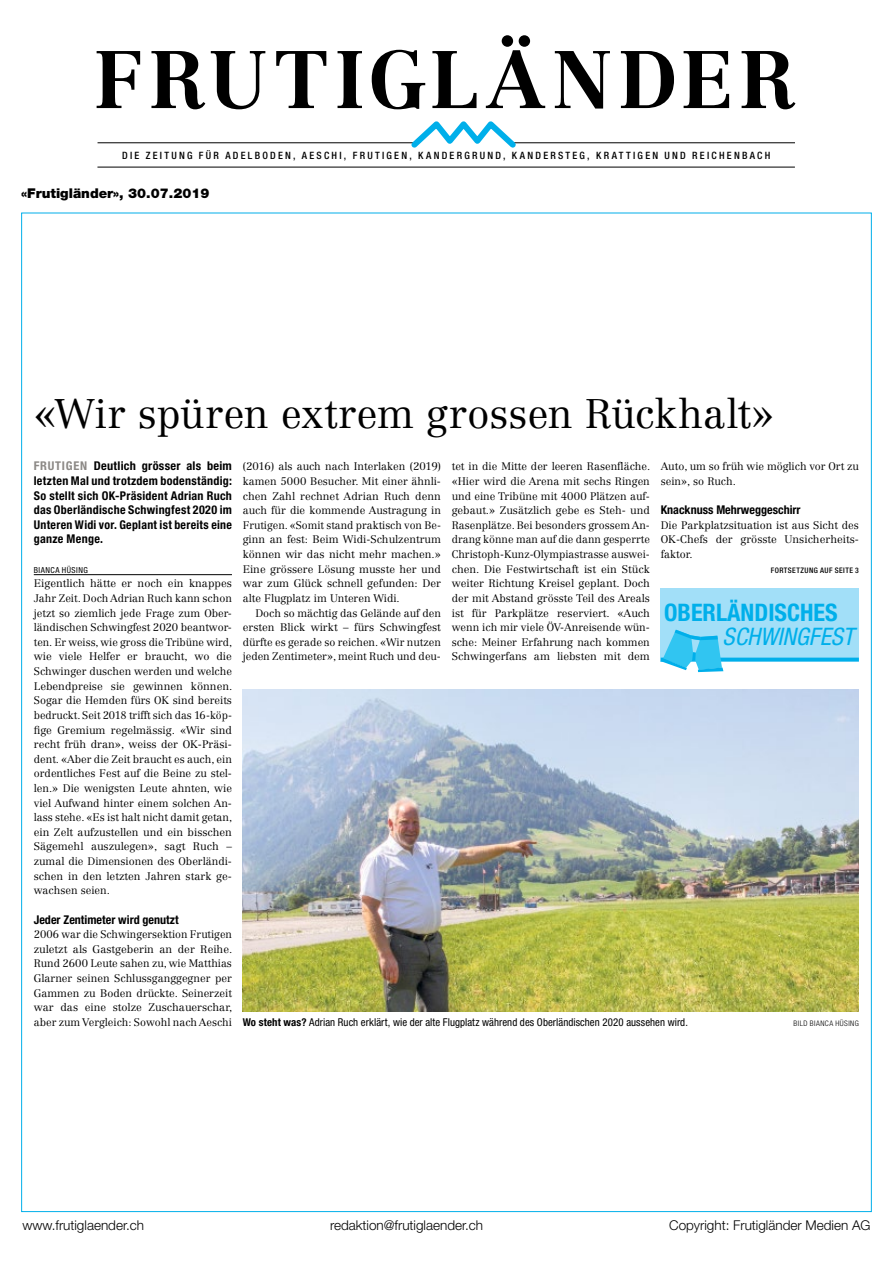
<style>
.page{position:relative;width:893px;height:1263px;background:#fff}
.page>*{position:absolute;margin:0;border:0;box-sizing:border-box;transform-origin:0 0}
.t1{font:700 80.1px "Centennial LT Std";letter-spacing:.08em;color:#000}
.t2{font:300 40.65px "Centennial LT Std";color:#000}
.t3{font:700 condensed 24.15px/23.7px "Helvetica Neue LT Std";color:#00afea}
.t4{font:300 13.5px "Helvetica Neue LT Std";color:#000}
.t5{font:900 13.5px "Helvetica Neue LT Std";color:#000}
.t6{font:700 condensed 12px/14.5px "Helvetica Neue LT Std";color:#000;text-align:justify}
.t7{font:300 10.8px/14.5px "Centennial LT Std";color:#000;text-align:justify}
.t8{font:condensed 10.8px "Helvetica Neue LT Std";letter-spacing:.005em;color:#000}
.t9{font:500 condensed 10.05px "Helvetica Neue LT Std";letter-spacing:.22em;color:#000}
.t10{font:condensed 8.25px "Helvetica Neue LT Std";letter-spacing:.06em;color:#000}
.t11{font:500 condensed 7.65px "Helvetica Neue LT Std";letter-spacing:.055em;color:#000}
.t12{font:300 condensed 7.65px "Helvetica Neue LT Std";letter-spacing:.065em;color:#000}
.s1{color:#8c8986}
.s2{font-weight:400;font-style:italic}
.s3{font-weight:700}
</style>
<div class="page">
<hr style="left:98px;top:142px;width:697px;height:1px;background:#000">
<hr style="left:97px;top:167px;width:698px;height:1px;background:#000">
<svg style="left:406px;top:121px;width:115px;height:27px"></svg>
<hr style="left:34px;top:574px;width:198px;height:1px;background:#000">
<div style="left:661px;top:588px;width:198px;height:73px;background:#a2dff8"></div>
<hr style="left:661px;top:658px;width:198px;height:3px;background:#00afea">
<svg style="left:661px;top:630px;width:62px;height:42px"></svg>
<img style="left:243px;top:690px;width:616px;height:321px">
<h1 class="t1" style="left:94px;top:32px;width:704px">FRUTIGLÄNDER</h1>
<p class="t9" style="left:122px;top:149px;width:650px">DIE ZEITUNG FÜR ADELBODEN, AESCHI, FRUTIGEN, KANDERGRUND, KANDERSTEG, KRATTIGEN UND REICHENBACH</p>
<p class="t5" style="left:21px;top:185px;width:190px">«Frutigländer», 30.07.2019</p>
<p class="t2" style="left:34px;top:389px;width:742px">«Wir spüren extrem grossen Rückhalt»</p>
<p class="t6" style="left:34px;top:459px;width:200px"><span class="s1">FRUTIGEN</span> Deutlich grösser als beim letzten Mal und trotzdem bodenständig:<br>So stellt sich OK-Präsident Adrian Ruch das Oberländische Schwingfest 2020 im Unteren Widi vor. Geplant ist bereits eine ganze Menge.</p>
<p class="t10" style="left:34px;top:565px;width:56px">BIANCA HÜSING</p>
<p class="t7" style="left:34px;top:576px;width:200px">Eigentlich hätte er noch ein knappes Jahr Zeit. Doch Adrian Ruch kann schon jetzt so ziemlich jede Frage zum Ober&shy;ländischen Schwingfest 2020 beantwor&shy;ten. Er weiss, wie gross die Tribüne wird, wie viele Helfer er braucht, wo die Schwinger duschen werden und welche Lebendpreise sie gewinnen können.<br>Sogar die Hemden fürs OK sind bereits bedruckt. Seit 2018 trifft sich das 16-köp&shy;fige Gremium regelmässig. «Wir sind recht früh dran», weiss der OK-Präsi&shy;dent. «Aber die Zeit braucht es auch, ein ordentliches Fest auf die Beine zu stel&shy;len.» Die wenigsten Leute ahnten, wie viel Aufwand hinter einem solchen An&shy;lass stehe. «Es ist halt nicht damit getan, ein Zelt aufzustellen und ein bisschen Sägemehl auszulegen», sagt Ruch – zumal die Dimensionen des Oberländi&shy;schen in den letzten Jahren stark ge&shy;wachsen seien.</p>
<p class="t6" style="left:34px;top:912px;width:146px">Jeder Zentimeter wird genutzt</p>
<p class="t7" style="left:34px;top:927px;width:200px">2006 war die Schwingersektion Frutigen zuletzt als Gastgeberin an der Reihe.<br>Rund 2600 Leute sahen zu, wie Matthias Glarner seinen Schlussganggegner per Gammen zu Boden drückte. Seinerzeit war das eine stolze Zuschauerschar, aber zum Vergleich: Sowohl nach Aeschi</p>
<p class="t7" style="left:452px;top:459px;width:200px">tet in die Mitte der leeren Rasenfläche. «Hier wird die Arena mit sechs Ringen und eine Tribüne mit 4000 Plätzen auf&shy;gebaut.» Zusätzlich gebe es Steh- und Rasenplätze. Bei besonders grossem An&shy;drang könne man auf die dann gesperrte Christoph-Kunz-Olympiastrasse auswei&shy;chen. Die Festwirtschaft ist ein Stück weiter Richtung Kreisel geplant. Doch der mit Abstand grösste Teil des Areals ist für Parkplätze reserviert. «Auch wenn ich mir viele ÖV-Anreisende wün&shy;sche: Meiner Erfahrung nach kommen Schwingerfans am liebsten mit dem</p>
<p class="t7" style="left:661px;top:459px;width:200px">Auto, um so früh wie möglich vor Ort zu sein», so Ruch.</p>
<p class="t7" style="left:243px;top:459px;width:200px">(2016) als auch nach Interlaken (2019)</p>
<p class="t7" style="left:243px;top:474px;width:200px">kamen 5000 Besucher. Mit einer ähnli-</p>
<p class="t7" style="left:243px;top:489px;width:200px">chen Zahl rechnet Adrian Ruch denn</p>
<p class="t7" style="left:243px;top:503px;width:200px">auch für die kommende Austragung in</p>
<p class="t7" style="left:243px;top:518px;width:200px">Frutigen. «Somit stand praktisch von Be-</p>
<p class="t7" style="left:243px;top:532px;width:200px">ginn an fest: Beim Widi-Schulzentrum</p>
<p class="t7" style="left:243px;top:547px;width:200px">können wir das nicht mehr machen.»</p>
<p class="t7" style="left:243px;top:562px;width:200px">Eine grössere Lösung musste her und</p>
<p class="t7" style="left:243px;top:576px;width:200px">war zum Glück schnell gefunden: Der</p>
<p class="t7" style="left:243px;top:591px;width:159px">alte Flugplatz im Unteren Widi.</p>
<p class="t7" style="left:255px;top:605px;width:187px">Doch so mächtig das Gelände auf den</p>
<p class="t7" style="left:243px;top:620px;width:200px">ersten Blick wirkt – fürs Schwingfest</p>
<p class="t7" style="left:243px;top:635px;width:200px">dürfte es gerade so reichen. «Wir nutzen</p>
<p class="t7" style="left:243px;top:649px;width:200px">jeden Zentimeter», meint Ruch und deu-</p>
<p class="t6" style="left:661px;top:502px;width:141px">Knacknuss Mehrweggeschirr</p>
<p class="t7" style="left:661px;top:518px;width:200px">Die Parkplatzsituation ist aus Sicht des OK-Chefs der grösste Unsicherheits&shy;faktor.</p>
<p class="t11" style="left:771px;top:565px;width:90px">FORTSETZUNG AUF SEITE 3</p>
<p class="t3" style="left:723px;top:600px;width:133px;text-indent:-58px">OBERLÄNDISCHES<br><span class="s2">SCHWINGFEST</span></p>
<p class="t8" style="left:243px;top:1016px;width:447px"><span class="s3">Wo steht was?</span> Adrian Ruch erklärt, wie der alte Flugplatz während des Oberländischen 2020 aussehen wird.</p>
<p class="t12" style="left:793px;top:1019px;width:67px">BILD BIANCA HÜSING</p>
<p class="t4" style="left:22px;top:1217px;width:123px">www.frutiglaender.ch</p>
<p class="t4" style="left:330px;top:1217px;width:155px">redaktion@frutiglaender.ch</p>
<p class="t4" style="left:669px;top:1217px;width:203px">Copyright: Frutigländer Medien AG</p>
</div>
